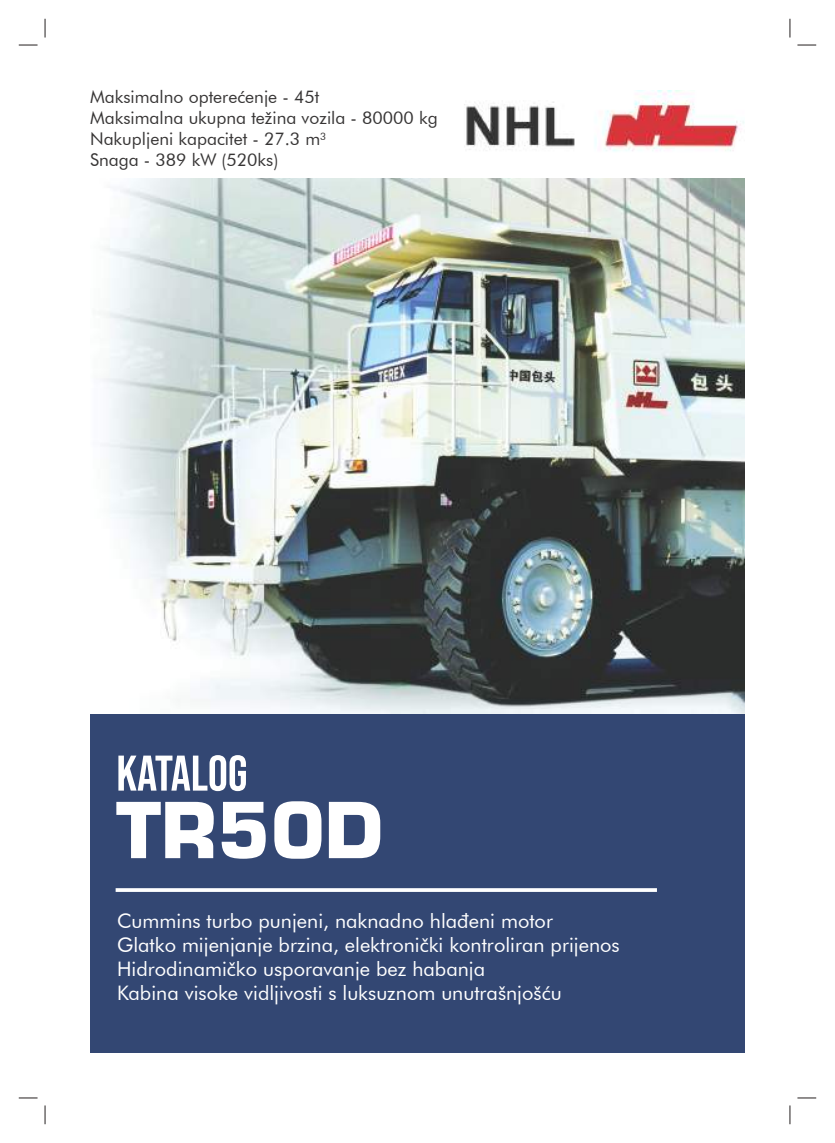
<style>
.page{position:relative;width:835px;height:1143px;background:#fff}
.page>*{position:absolute;margin:0;border:0;box-sizing:border-box;transform-origin:0 0}
.t1{font:700 75px "Eurostile";color:#fff}
.t2{font:50px "Bebas Neue";color:#fff}
.t3{font:20px/24px "Futura BT";color:#fff}
.t4{font:17.5px/21px "Futura BT";color:#373535}
</style>
<div class="page">
<div style="left:90px;top:713px;width:654px;height:339px;background:#334773"></div>
<hr style="left:116px;top:888px;width:540px;height:3px;background:#fff">
<img style="left:102px;top:178px;width:642px;height:535px">
<img style="left:464px;top:90px;width:280px;height:62px">
<svg style="left:19px;top:44px;width:19px;height:2px"></svg>
<svg style="left:797px;top:44px;width:18px;height:2px"></svg>
<svg style="left:19px;top:1097px;width:19px;height:1px"></svg>
<svg style="left:797px;top:1097px;width:18px;height:1px"></svg>
<svg style="left:44px;top:19px;width:2px;height:19px"></svg>
<svg style="left:44px;top:1105px;width:2px;height:19px"></svg>
<svg style="left:789px;top:19px;width:1px;height:19px"></svg>
<svg style="left:789px;top:1105px;width:1px;height:19px"></svg>
<p class="t4" style="left:90px;top:86px;width:349px">Maksimalno opterećenje - 45t<br>Maksimalna ukupna težina vozila - 80000 kg<br>Nakupljeni kapacitet - 27.3 m<sup>3<br></sup>Snaga - 389 kW (520ks)</p>
<h2 class="t2" style="left:116px;top:745px;width:132px">KATALOG</h2>
<h1 class="t1" style="left:116px;top:784px;width:268px">TR50D</h1>
<p class="t3" style="left:117px;top:908px;width:504px">Cummins turbo punjeni, naknadno hlađeni motor<br>Glatko mijenjanje brzina, elektronički kontroliran prijenos Hidrodinamičko usporavanje bez habanja<br>Kabina visoke vidljivosti s luksuznom unutrašnjošću</p>
</div>
